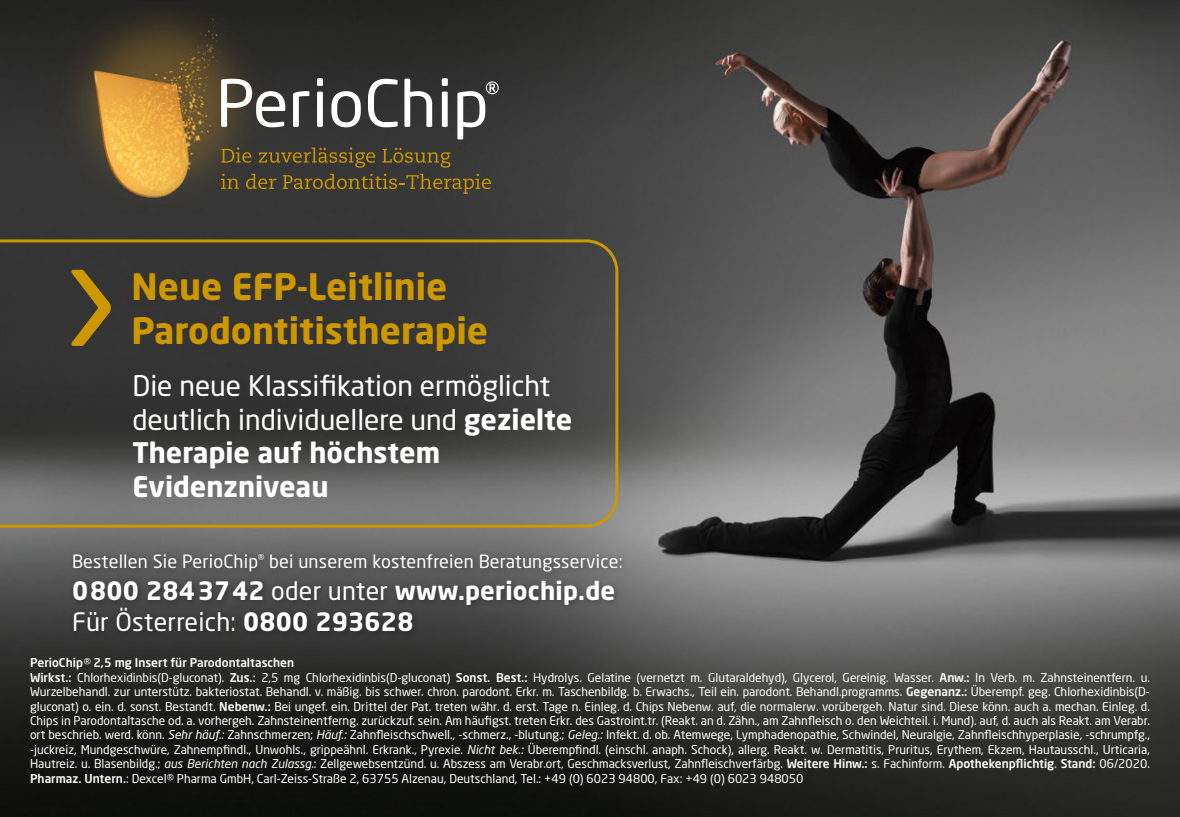
<style>
.page{position:relative;width:1180px;height:817px;background:#fff}
.page>*{position:absolute;margin:0;border:0;box-sizing:border-box;transform-origin:0 0}
.t1{font:700 36px/43.2px "Neo Sans Std";color:#cd9700}
.t2{font:28px/33.6px "Neo Sans Std";color:#fff}
.t3{font:700 25px/31.2px "Neo Sans Std";letter-spacing:.01em;color:#fff}
.t4{font:18px "Neo Sans Std";letter-spacing:.01em;color:#fff}
.t5{font:12px/14.4px "Neo Sans Std";color:#fff}
.s1{font-weight:700}
.s2{font-weight:400}
.s3{font-weight:500}
.s4{font-style:italic}
</style>
<div class="page">
<img style="left:0;top:0;width:1179px;height:816px">
<svg style="left:0;top:238px;width:619px;height:291px;background:#494843"></svg>
<svg style="left:71px;top:270px;width:40px;height:76px;background:#6a5721"></svg>
<img style="left:32px;top:2px;width:248px;height:228px">
<svg style="left:221px;top:147px;width:30px;height:16px"></svg>
<svg style="left:259px;top:147px;width:116px;height:21px;background:#54492b"></svg>
<svg style="left:382px;top:148px;width:68px;height:20px"></svg>
<svg style="left:221px;top:174px;width:18px;height:15px"></svg>
<svg style="left:246px;top:174px;width:30px;height:15px"></svg>
<svg style="left:283px;top:174px;width:208px;height:20px;background:#544a2c"></svg>
<svg style="left:293px;top:91px;width:16px;height:36px"></svg>
<div style="left:317px;top:92px;width:6px;height:35px;background:#fff"></div>
<div style="left:317px;top:78px;width:6px;height:8px;background:#fff"></div>
<svg style="left:331px;top:91px;width:30px;height:36px"></svg>
<svg style="left:368px;top:79px;width:29px;height:48px"></svg>
<svg style="left:404px;top:79px;width:28px;height:48px"></svg>
<div style="left:442px;top:92px;width:5px;height:35px;background:#fff"></div>
<div style="left:442px;top:78px;width:6px;height:8px;background:#fff"></div>
<svg style="left:221px;top:79px;width:64px;height:48px"></svg>
<svg style="left:457px;top:81px;width:41px;height:58px"></svg>
<div style="left:69px;top:549px;width:560px;height:89px;background:#000;opacity:.3"></div>
<h1 class="t1" style="left:132px;top:264px;width:358px">Neue EFP-Leitlinie<br>Parodontitistherapie</h1>
<h2 class="t2" style="left:132px;top:368px;width:441px">Die neue Klassifikation ermöglicht deutlich individuellere und <span class="s1">gezielte<br>Therapie auf höchstem<br>Evidenzniveau</span></h2>
<h3 class="t4" style="left:72px;top:549px;width:552px">Bestellen Sie PerioChip<sup>®</sup> bei unserem kostenfreien Beratungsservice:</h3>
<h3 class="t3" style="left:72px;top:574px;width:544px">0800 2843742 <span class="s2">oder unter</span> www.periochip.de<br><span class="s2">Für Österreich:</span> 0800 293628</h3>
<p class="t5" style="left:30px;top:655px;width:1121px"><span class="s3">PerioChip</span><span class="s4">®</span> <span class="s3">2,5 mg Insert für Parodontaltaschen<br>Wirkst.:</span> Chlorhexidinbis(D-gluconat). <span class="s3">Zus.:</span> 2,5 mg Chlorhexidinbis(D-gluconat) <span class="s3">Sonst. Best.:</span> Hydrolys. Gelatine (vernetzt m. Glutaraldehyd), Glycerol, Gereinig. Wasser. <span class="s3">Anw.:</span> In Verb. m. Zahnsteinentfern. u.<br>Wurzelbehandl. zur unterstütz. bakteriostat. Behandl. v. mäßig. bis schwer. chron. parodont. Erkr. m. Taschenbildg. b. Erwachs., Teil ein. parodont. Behandl.programms. <span class="s3">Gegenanz.:</span> Überempf. geg. Chlorhexidinbis(D&shy;gluconat) o. ein. d. sonst. Bestandt. <span class="s3">Nebenw.:</span> Bei ungef. ein. Drittel der Pat. treten währ. d. erst. Tage n. Einleg. d. Chips Nebenw. auf, die normalerw. vorübergeh. Natur sind. Diese könn. auch a. mechan. Einleg. d.<br>Chips in Parodontaltasche od. a. vorhergeh. Zahnsteinentferng. zurückzuf. sein. Am häufigst. treten Erkr. des Gastroint.tr. (Reakt. an d. Zähn., am Zahnfleisch o. den Weichteil. i. Mund). auf, d. auch als Reakt. am Verabr. ort beschrieb. werd. könn. <span class="s4">Sehr häuf.:</span> Zahnschmerzen; <span class="s4">Häuf.:</span> Zahnfleischschwell., -schmerz., -blutung.; <span class="s4">Geleg.:</span> Infekt. d. ob. Atemwege, Lymphadenopathie, Schwindel, Neuralgie, Zahnfleischhyperplasie, -schrumpfg., -juckreiz, Mundgeschwüre, Zahnempfindl., Unwohls., grippeähnl. Erkrank., Pyrexie. <span class="s4">Nicht bek.:</span> Überempfindl. (einschl. anaph. Schock), allerg. Reakt. w. Dermatitis, Pruritus, Erythem, Ekzem, Hautausschl., Urticaria, Hautreiz. u. Blasenbildg.; <span class="s4">aus Berichten nach Zulassg.</span>: Zellgewebsentzünd. u. Abszess am Verabr.ort, Geschmacksverlust, Zahnfleischverfärbg. <span class="s3">Weitere Hinw.:</span> s. Fachinform. <span class="s3">Apothekenpflichtig</span>. <span class="s3">Stand:</span> 06/2020.<br><span class="s3">Pharmaz. Untern.</span>: Dexcel® Pharma GmbH, Carl-Zeiss-Straße 2, 63755 Alzenau, Deutschland, Tel.: +49 (0) 6023 94800, Fax: +49 (0) 6023 948050</p>
</div>
